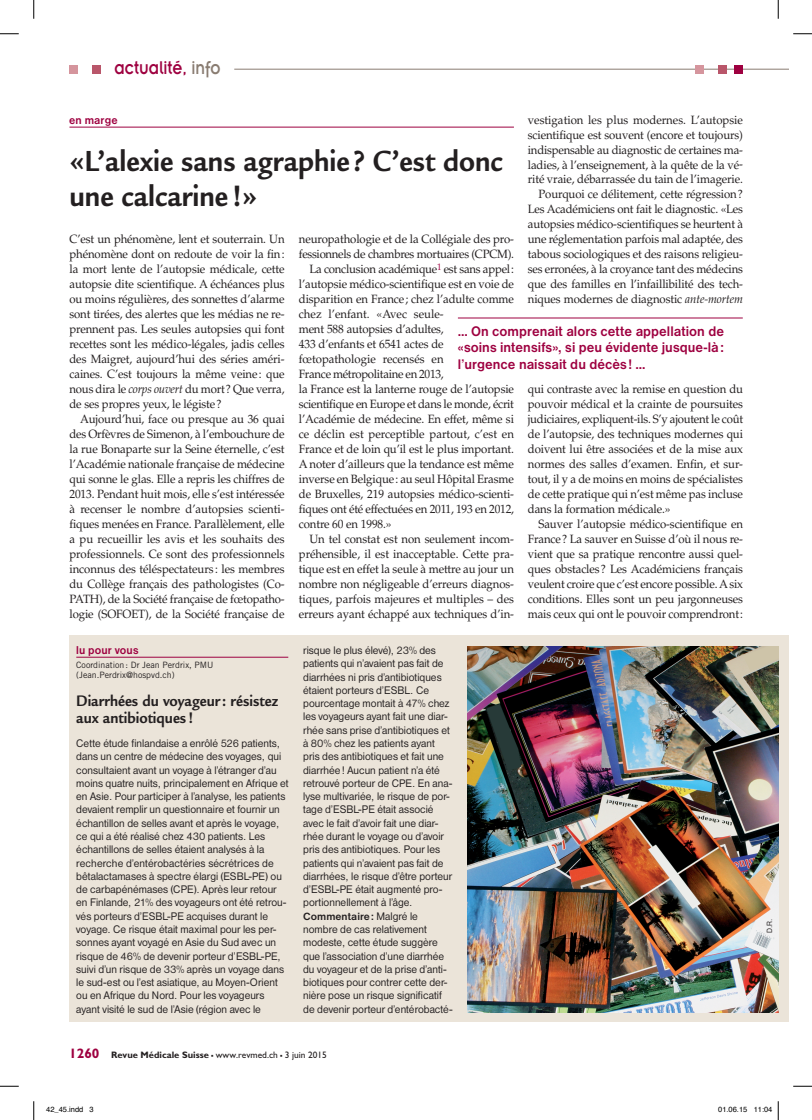
<style>
.page{position:relative;width:812px;height:1120px;background:#fff}
.page>*{position:absolute;margin:0;border:0;box-sizing:border-box;transform-origin:0 0}
.t1{font:700 31.62px/35px "Legacy Sans";color:#231f20;scale:.91 1}
.t2{font:20.25px "Insignia";color:#9e0040;scale:.83 1}
.t3{font:700 16.5px/17.5px "Legacy Sans";color:#231f20;scale:.91 1}
.t4{font:700 14.5px/16.2px "Nimbus Sans D";letter-spacing:.005em;color:#9e0040;text-align:justify;scale:.95 1}
.t5{font:12px/15px "Palatino";letter-spacing:-.01em;color:#231f20;text-align:justify;scale:.95 1}
.t6{font:700 11.75px "Nimbus Sans D";letter-spacing:.01em;color:#9e0040;scale:.95 1}
.t7{font:11.38px/13.2px "Nimbus Sans D";color:#231f20;scale:.95 1}
.t8{font:700 10.88px "Nimbus Sans D";letter-spacing:.005em;color:#231f20}
.t9{font:9.38px "Gill Sans";color:#231f20}
.t10{font:8.75px/10.5px "Trade Gothic";color:#231f20}
.t11{font:7.88px "Nimbus Sans D";color:#231f20;scale:.95 1}
.t12{font:7.5px "Helvetica";color:#000}
.s1{color:#897c71}
.s2{font-style:italic}
.s3{font-weight:400;font-size:11.38px}
.s4{font-weight:700;font-size:13.75px;color:#9e0040}
.s5{font-weight:700}
.s6{font-weight:700;font-size:13.75px}
</style>
<div class="page">
<hr style="left:234px;top:69px;width:554px;height:1px;background:#897c71">
<div style="left:92px;top:65px;width:9px;height:9px;background:#b9566a"></div>
<div style="left:69px;top:65px;width:9px;height:9px;background:#d5959d"></div>
<div style="left:734px;top:65px;width:8px;height:9px;background:#9e0040"></div>
<div style="left:718px;top:65px;width:8px;height:9px;background:#b9566a"></div>
<div style="left:695px;top:65px;width:8px;height:9px;background:#d5959d"></div>
<hr style="left:69px;top:127px;width:445px;height:1px;background:#9e0040">
<div style="left:69px;top:635px;width:719px;height:387px;background:#ebe4d9"></div>
<hr style="left:76px;top:657px;width:212px;height:1px;background:#9e0040">
<hr style="left:458px;top:318px;width:284px;height:1px;background:#9e0040">
<img style="left:467px;top:646px;width:311px;height:366px">
<svg style="left:0;top:33px;width:19px;height:2px"></svg>
<svg style="left:793px;top:33px;width:19px;height:2px"></svg>
<svg style="left:0;top:1085px;width:19px;height:2px"></svg>
<svg style="left:793px;top:1085px;width:19px;height:2px"></svg>
<svg style="left:33px;top:0;width:2px;height:19px"></svg>
<svg style="left:33px;top:1101px;width:2px;height:19px"></svg>
<svg style="left:777px;top:0;width:2px;height:19px"></svg>
<svg style="left:777px;top:1101px;width:2px;height:19px"></svg>
<h2 class="t2" style="left:115px;top:57px;width:129px">actualité, <span class="s1">info</span></h2>
<p class="t5" style="left:528px;top:112px;width:228px;text-align:right">vestigation les plus modernes. L’autopsie scientifique est souvent (encore et toujours) indispensable au diagnostic de certaines ma&shy;ladies, à l’enseignement, à la quête de la vé&shy;rité vraie, débarrassée du tain de l’imagerie.<br>Pourquoi ce délitement, cette régression?<br>Les Académiciens ont fait le diagnostic. «Les autopsies médico-scientifiques se heurtent à une réglementation parfois mal adaptée, des tabous sociologiques et des raisons religieu&shy;ses erronées, à la croyance tant des médecins que des familles en l’infaillibilité des tech&shy;niques modernes de diagnostic <span class="s2">ante-mortem</span></p>
<p class="t6" style="left:69px;top:113px;width:52px">en marge</p>
<h1 class="t1" style="left:69px;top:144px;width:478px">«L’alexie sans agraphie ? C’est donc une calcarine !»</h1>
<p class="t5" style="left:69px;top:232px;width:228px">C’est un phénomène, lent et souterrain. Un phénomène dont on redoute de voir la fin: la mort lente de l’autopsie médicale, cette autopsie dite scientifique. A échéances plus ou moins régulières, des sonnettes d’alarme sont tirées, des alertes que les médias ne re&shy;prennent pas. Les seules autopsies qui font recettes sont les médico-légales, jadis celles des Maigret, aujourd’hui des séries améri&shy;caines. C’est toujours la même veine: que nous dira le <span class="s2">corps ouvert</span> du mort? Que verra, de ses propres yeux, le légiste?</p>
<p class="t5" style="left:69px;top:412px;width:228px;text-indent:11px">Aujourd’hui, face ou presque au 36 quai des Orfèvres de Simenon, à l’embouchure de la rue Bonaparte sur la Seine éternelle, c’est l’Académie nationale française de médecine qui sonne le glas. Elle a repris les chiffres de 2013. Pendant huit mois, elle s’est intéressée à recenser le nombre d’autopsies scienti&shy;fiques menées en France. Parallèlement, elle a pu recueillir les avis et les souhaits des professionnels. Ce sont des professionnels inconnus des téléspectateurs : les membres du Collège français des pathologistes (Co-PATH), de la Société française de fœtopatho&shy;logie (SOFOET), de la Société française de</p>
<p class="t5" style="left:299px;top:232px;width:228px">neuropathologie et de la Collégiale des pro-</p>
<p class="t5" style="left:299px;top:247px;width:228px">fessionnels de chambres mortuaires (CPCM).</p>
<p class="t5" style="left:309px;top:262px;width:217px">La conclusion académique<sup>1</sup> est sans appel:</p>
<p class="t5" style="left:299px;top:277px;width:228px">l’autopsie médico-scientifique est en voie de</p>
<p class="t5" style="left:299px;top:292px;width:228px">disparition en France; chez l’adulte comme</p>
<p class="t5" style="left:299px;top:307px;width:154px">chez l’enfant. «Avec seule-</p>
<p class="t5" style="left:299px;top:322px;width:154px">ment 588 autopsies d’adultes,</p>
<p class="t5" style="left:299px;top:337px;width:154px">433 d’enfants et 6541 actes de</p>
<p class="t5" style="left:299px;top:352px;width:154px">fœtopathologie recensés en</p>
<p class="t5" style="left:299px;top:367px;width:154px">France métropolitaine en 2013,</p>
<p class="t5" style="left:299px;top:382px;width:228px">la France est la lanterne rouge de l’autopsie</p>
<p class="t5" style="left:299px;top:397px;width:228px">scientifique en Europe et dans le monde, écrit</p>
<p class="t5" style="left:299px;top:412px;width:228px">l’Académie de médecine. En effet, même si</p>
<p class="t5" style="left:299px;top:427px;width:228px">ce déclin est perceptible partout, c’est en</p>
<p class="t5" style="left:299px;top:442px;width:228px">France et de loin qu’il est le plus important.</p>
<p class="t5" style="left:299px;top:457px;width:228px">A noter d’ailleurs que la tendance est même</p>
<p class="t5" style="left:299px;top:472px;width:228px">inverse en Belgique: au seul Hôpital Erasme</p>
<p class="t5" style="left:299px;top:487px;width:228px">de Bruxelles, 219 autopsies médico-scienti-</p>
<p class="t5" style="left:299px;top:501px;width:228px">fiques ont été effectuées en 2011, 193 en 2012,</p>
<p class="t5" style="left:299px;top:516px;width:99px">contre 60 en 1998.»</p>
<p class="t5" style="left:309px;top:531px;width:217px">Un tel constat est non seulement incom-</p>
<p class="t5" style="left:299px;top:546px;width:228px">préhensible, il est inacceptable. Cette pra-</p>
<p class="t5" style="left:299px;top:561px;width:228px">tique est en effet la seule à mettre au jour un</p>
<p class="t5" style="left:299px;top:576px;width:228px">nombre non négligeable d’erreurs diagnos-</p>
<p class="t5" style="left:299px;top:591px;width:228px">tiques, parfois majeures et multiples – des</p>
<p class="t5" style="left:299px;top:606px;width:228px">erreurs ayant échappé aux techniques d’in-</p>
<p class="t4" style="left:458px;top:323px;width:282px">… On comprenait alors cette appellation de «soins intensifs», si peu évidente jusque-là: l’urgence naissait du décès ! …</p>
<p class="t5" style="left:528px;top:382px;width:228px">qui contraste avec la remise en question du pouvoir médical et la crainte de poursuites judiciaires, expliquent-ils. S’y ajoutent le coût de l’autopsie, des techniques modernes qui doivent lui être associées et de la mise aux normes des salles d’examen. Enfin, et sur&shy;tout, il y a de moins en moins de spécialistes de cette pratique qui n’est même pas incluse dans la formation médicale.»</p>
<p class="t5" style="left:528px;top:516px;width:228px;text-indent:11px">Sauver l’autopsie médico-scientifique en France? La sauver en Suisse d’où il nous re&shy;vient que sa pratique rencontre aussi quel&shy;ques obstacles? Les Académiciens français veulent croire que c’est encore possible. A six conditions. Elles sont un peu jargonneuses mais ceux qui ont le pouvoir comprendront:</p>
<p class="t6" style="left:76px;top:643px;width:67px">lu pour vous</p>
<p class="t10" style="left:76px;top:659px;width:139px">Coordination: Dr Jean Perdrix, PMU (Jean.Perdrix@hospvd.ch)</p>
<h3 class="t3" style="left:76px;top:692px;width:223px">Diarrhées du voyageur: résistez aux antibiotiques !</h3>
<p class="t7" style="left:76px;top:736px;width:225px">Cette étude finlandaise a enrôlé 526 patients, dans un centre de médecine des voyages, qui consultaient avant un voyage à l’étranger d’au moins quatre nuits, principalement en Afrique et en Asie. Pour participer à l’analyse, les patients devaient remplir un questionnaire et fournir un échantillon de selles avant et après le voyage, ce qui a été réalisé chez 430 patients. Les échantillons de selles étaient analysés à la recherche d’entérobactéries sécrétrices de bêtalactamases à spectre élargi (ESBL-PE) ou de carbapénémases (CPE). Après leur retour en Finlande, 21% des voyageurs ont été retrou&shy;vés porteurs d’ESBL-PE acquises durant le voyage. Ce risque était maximal pour les per&shy;sonnes ayant voyagé en Asie du Sud avec un risque de 46% de devenir porteur d’ESBL-PE, suivi d’un risque de 33% après un voyage dans le sud-est ou l’est asiatique, au Moyen-Orient ou en Afrique du Nord. Pour les voyageurs ayant visité le sud de l’Asie (région avec le</p>
<p class="t7" style="left:303px;top:643px;width:158px">risque le plus élevé), 23% des patients qui n’avaient pas fait de diarrhées ni pris d’antibiotiques étaient porteurs d’ESBL. Ce pourcentage montait à 47% chez les voyageurs ayant fait une diar&shy;rhée sans prise d’antibiotiques et à 80% chez les patients ayant pris des antibiotiques et fait une diarrhée! Aucun patient n’a été retrouvé porteur de CPE. En ana&shy;lyse multivariée, le risque de por&shy;tage d’ESBL-PE était associé avec le fait d’avoir fait une diar&shy;rhée durant le voyage ou d’avoir pris des antibiotiques. Pour les patients qui n’avaient pas fait de diarrhées, le risque d’être porteur d’ESBL-PE était augmenté pro&shy;portionnellement à l’âge.</p>
<p class="t8" style="left:303px;top:910px;width:116px">Commentaire: <span class="s3">Malgré le</span></p>
<p class="t7" style="left:303px;top:922px;width:159px">nombre de cas relativement modeste, cette étude suggère que l’association d’une diarrhée du voyageur et de la prise d’anti&shy;biotiques pour contrer cette der&shy;nière pose un risque significatif de devenir porteur d’entérobacté-</p>
<p class="t9" style="left:69px;top:1049px;width:259px"><span class="s4">1260</span> <span class="s5">Revue Médicale Suisse</span> <span class="s6">–</span> www.revmed.ch <span class="s6">–</span> 3 juin 2015</p>
<p class="t11" style="left:765px;top:933px;width:17px;rotate:-90deg">D.R.</p>
<p class="t12" style="left:46px;top:1104px;width:49px">42_45.indd 3</p>
<p class="t12" style="left:718px;top:1104px;width:56px">01.06.15 11:04</p>
</div>
